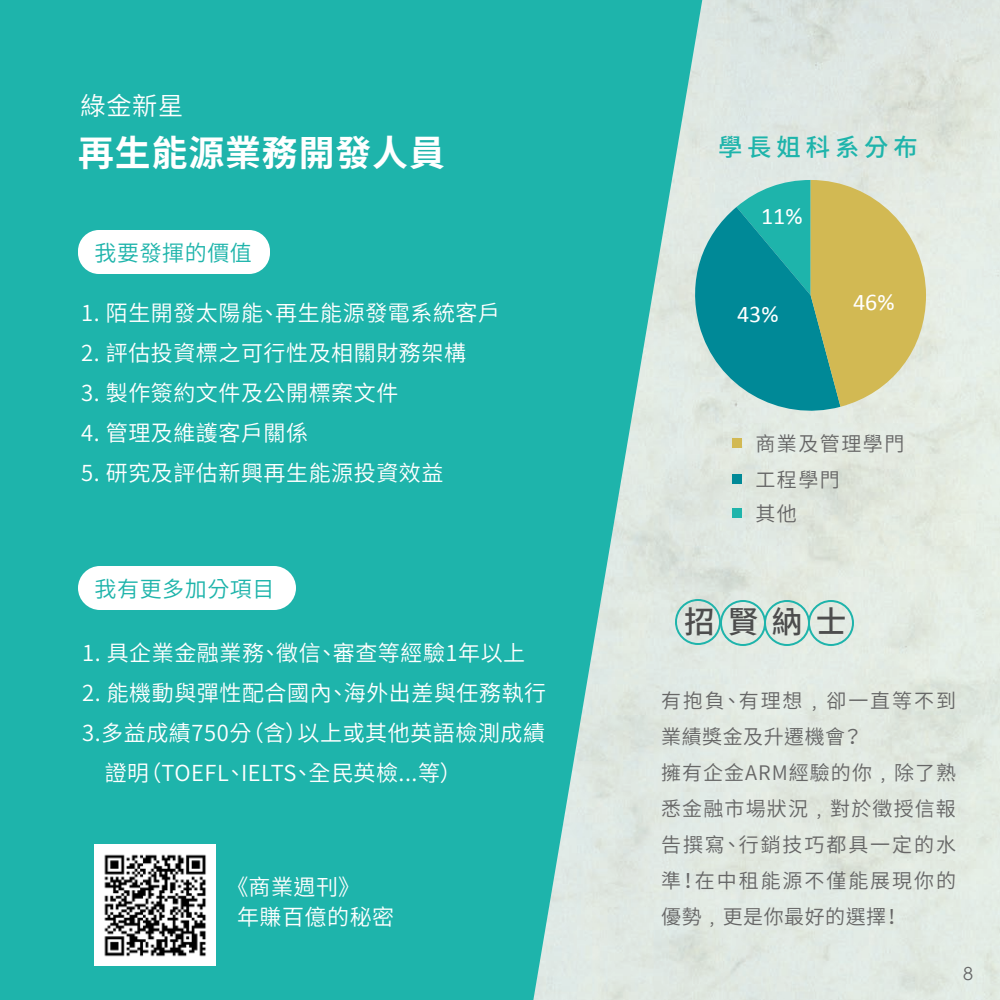
<style>
.page{position:relative;width:1000px;height:1000px;background:#1eb4ab}
.page>*{position:absolute;margin:0;border:0;box-sizing:border-box;transform-origin:0 0}
.t1{font:700 35.8px "Noto Sans CJ Ktc";letter-spacing:.025em;color:#fff}
.t2{font:500 30.8px "Noto Sans CJ Ktc";color:#4d4d4d}
.t3{font:600 25.2px "Noto Sans CJ Ktc";color:#fff}
.t4{font:500 24.4px "Noto Sans CJ Ktc";letter-spacing:.2em;color:#1eb4ab}
.t5{font:24px "Calibri";color:#fff}
.t6{font:600 22px/40px "Noto Sans CJ Ktc";letter-spacing:.025em;color:#fff;text-align:justify}
.t7{font:600 22px "Noto Sans CJ Ktc";letter-spacing:.025em;color:#1eb4ab}
.t8{font:600 20px/36px "Noto Sans CJ Ktc";letter-spacing:.055em;color:#666}
.t9{font:600 20px/36px "Noto Sans CJ Ktc";letter-spacing:.075em;color:#666}
.t10{font:18px "Century Gothic";color:#666}
</style>
<div class="page">
<div style="left:78px;top:230px;width:192px;height:44px;background:#fff;border-radius:21px"></div>
<div style="left:78px;top:566px;width:218px;height:44px;background:#fff;border-radius:22px"></div>
<img style="left:533px;top:0;width:467px;height:1000px">
<div style="left:675px;top:599px;width:46px;height:46px;border:2px solid #1eb4ab;border-radius:50%"></div>
<div style="left:720px;top:600px;width:46px;height:46px;border:2px solid #1eb4ab;border-radius:50%"></div>
<div style="left:764px;top:600px;width:46px;height:46px;border:2px solid #1eb4ab;border-radius:50%"></div>
<div style="left:808px;top:600px;width:46px;height:46px;border:2px solid #1eb4ab;border-radius:50%"></div>
<svg style="left:687px;top:180px;width:239px;height:243px;background:#87b797"></svg>
<div style="left:732px;top:438px;width:10px;height:10px;background:#d2b953"></div>
<div style="left:732px;top:474px;width:10px;height:10px;background:#008997"></div>
<div style="left:732px;top:508px;width:10px;height:10px;background:#1eb4ab"></div>
<img style="left:94px;top:844px;width:121px;height:122px">
<p class="t3" style="left:81px;top:91px;width:104px">綠金新星</p>
<h1 class="t1" style="left:78px;top:133px;width:368px">再生能源業務開發人員</h1>
<p class="t7" style="left:95px;top:240px;width:159px">我要發揮的價值</p>
<p class="t6" style="left:81px;top:293px;width:420px">1. 陌生開發太陽能、再生能源發電系統客戶</p>
<p class="t6" style="left:81px;top:333px;width:386px">2. 評估投資標之可行性及相關財務架構</p>
<p class="t6" style="left:81px;top:373px;width:319px">3. 製作簽約文件及公開標案文件</p>
<p class="t6" style="left:81px;top:413px;width:228px">4. 管理及維護客戶關係</p>
<p class="t6" style="left:81px;top:453px;width:364px">5. 研究及評估新興再生能源投資效益</p>
<p class="t7" style="left:95px;top:576px;width:181px">我有更多加分項目</p>
<p class="t6" style="left:82px;top:633px;width:445px">1. 具企業金融業務、徵信、審查等經驗1年以上</p>
<p class="t6" style="left:82px;top:673px;width:466px">2. 能機動與彈性配合國內、海外出差與任務執行3.多益成績750分（含）以上或其他英語檢測成績　證明（TOEFL、IELTS、全民英檢...等）</p>
<p class="t6" style="left:237px;top:872px;width:159px;line-height:30px;text-indent:-11px">《商業週刊》<br>年賺百億的秘密</p>
<p class="t4" style="left:718px;top:133px;width:201px">學長姐科系分布</p>
<p class="t5" style="left:761px;top:201px;width:43px">11%</p>
<p class="t5" style="left:737px;top:299px;width:43px">43%</p>
<p class="t5" style="left:853px;top:287px;width:43px">46%</p>
<p class="t9" style="left:755px;top:426px;width:150px">商業及管理學門工程學門</p>
<p class="t9" style="left:755px;top:496px;width:43px">其他</p>
<h2 class="t2" style="left:684px;top:604px;width:164px">招賢納士</h2>
<p class="t8" style="left:661px;top:683px;width:296px">有抱負、有理想﹐卻一直等不到業績獎金及升遷機會？<br>擁有企金ARM經驗的你﹐除了熟悉金融市場狀況﹐對於徵授信報告撰寫、行銷技巧都具一定的水準！在中租能源不僅能展現你的優勢﹐更是你最好的選擇！</p>
<p class="t10" style="left:963px;top:961px;width:11px">8</p>
</div>
